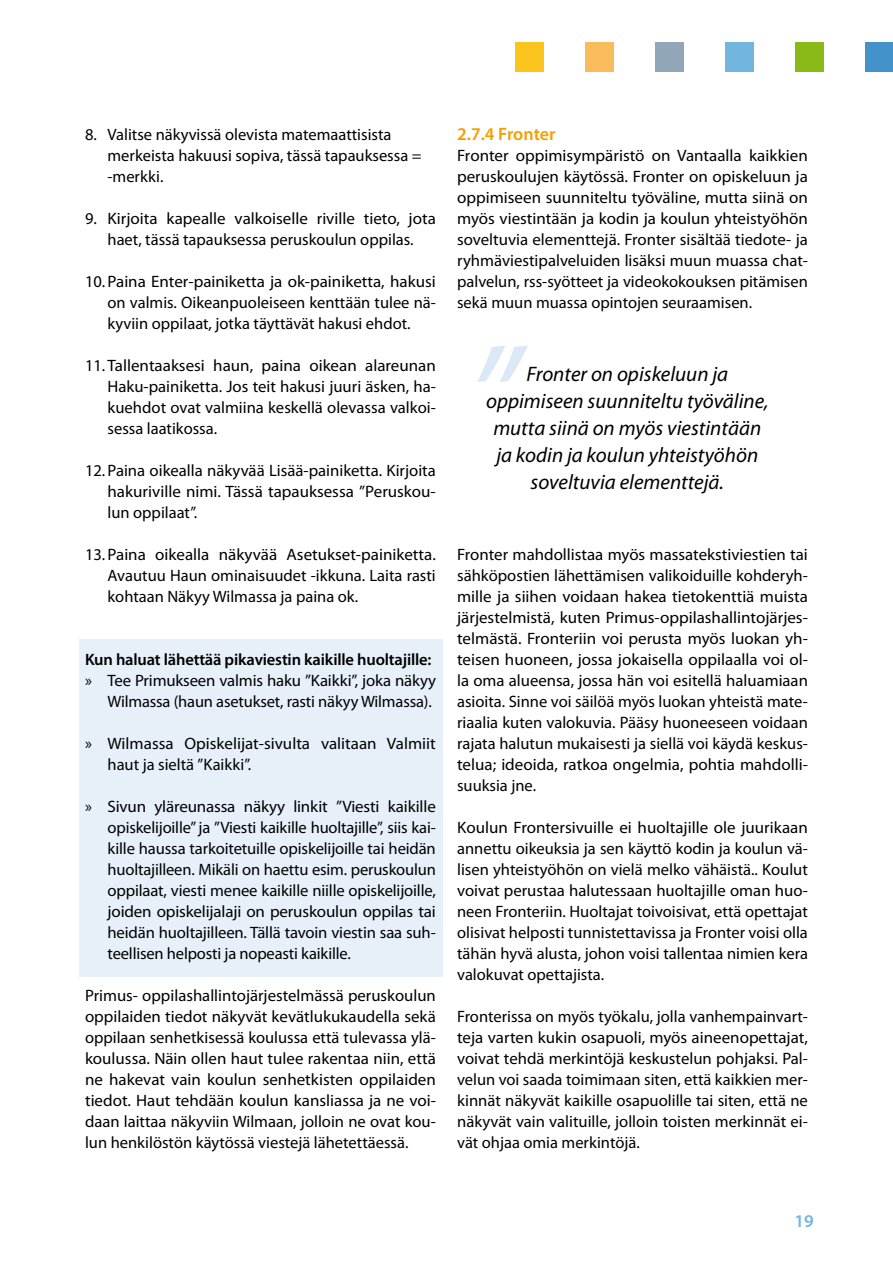
<style>
.page{position:relative;width:893px;height:1263px;background:#fff}
.page>*{position:absolute;margin:0;border:0;box-sizing:border-box;transform-origin:0 0}
.t1{font:italic 150px "Myriad Pro";color:#dbe9f6}
.t2{font:italic 21px/27px "Myriad Pro";color:#000;text-align:center}
.t3{font:600 18px "Myriad Pro";letter-spacing:-.005em;color:#f49e00}
.t4{font:600 18px "Myriad Pro";color:#72b6e0}
.t5{font:16.5px/21px "Myriad Pro";color:#000;text-align:justify}
.t6{font:600 16.5px "Myriad Pro";letter-spacing:-.01em;color:#000}
</style>
<div class="page">
<div style="left:516px;top:43px;width:28px;height:29px;background:#fcc51d"></div>
<div style="left:586px;top:43px;width:28px;height:29px;background:#f9bb5c"></div>
<div style="left:655px;top:43px;width:28px;height:29px;background:#92a6b9"></div>
<div style="left:725px;top:43px;width:28px;height:29px;background:#72b6e0"></div>
<div style="left:795px;top:43px;width:28px;height:29px;background:#89ba17"></div>
<div style="left:865px;top:43px;width:28px;height:29px;background:#4392ca"></div>
<div style="left:79px;top:639px;width:363px;height:337px;background:#e7f0f9"></div>
<p class="t5" style="left:108px;top:124px;width:316px;text-align:left;text-indent:-23px">8. Valitse näkyvissä olevista matemaattisista merkeista hakuusi sopiva, tässä tapauksessa = -merkki.</p>
<p class="t5" style="left:85px;top:208px;width:352px;text-align:center">9. Kirjoita kapealle valkoiselle riville tieto, jota haet, tässä tapauksessa peruskoulun oppilas.</p>
<p class="t5" style="left:108px;top:271px;width:330px;text-indent:-23px">10.Paina Enter-painiketta ja ok-painiketta, hakusi on valmis. Oikeanpuoleiseen kenttään tulee nä&shy;kyviin oppilaat, jotka täyttävät hakusi ehdot.</p>
<p class="t5" style="left:108px;top:355px;width:330px;text-indent:-23px">11. Tallentaaksesi haun, paina oikean alareunan Haku-painiketta. Jos teit hakusi juuri äsken, ha&shy;kuehdot ovat valmiina keskellä olevassa valkoi&shy;sessa laatikossa.</p>
<p class="t5" style="left:108px;top:460px;width:330px;text-indent:-23px">12.Paina oikealla näkyvää Lisää-painiketta. Kirjoita hakuriville nimi. Tässä tapauksessa ”Peruskou&shy;lun oppilaat”.</p>
<p class="t5" style="left:108px;top:544px;width:330px;text-indent:-23px">13.Paina oikealla näkyvää Asetukset-painiketta.<br>Avautuu Haun ominaisuudet -ikkuna. Laita rasti kohtaan Näkyy Wilmassa ja paina ok.</p>
<p class="t6" style="left:85px;top:649px;width:348px">Kun haluat lähettää pikaviestin kaikille huoltajille:</p>
<p class="t5" style="left:85px;top:670px;width:352px;text-align:right">» Tee Primukseen valmis haku ”Kaikki”, joka näkyy<br>Wilmassa (haun asetukset, rasti näkyy Wilmassa).</p>
<p class="t5" style="left:108px;top:733px;width:330px;text-indent:-23px">» Wilmassa Opiskelijat-sivulta valitaan Valmiit haut ja sieltä ”Kaikki”.</p>
<p class="t5" style="left:108px;top:796px;width:330px;text-indent:-23px">» Sivun yläreunassa näkyy linkit ”Viesti kaikille opiskelijoille” ja ”Viesti kaikille huoltajille”, siis kai&shy;kille haussa tarkoitetuille opiskelijoille tai heidän huoltajilleen. Mikäli on haettu esim. peruskoulun oppilaat, viesti menee kaikille niille opiskelijoille, joiden opiskelijalaji on peruskoulun oppilas tai heidän huoltajilleen. Tällä tavoin viestin saa suh&shy;teellisen helposti ja nopeasti kaikille.</p>
<p class="t5" style="left:85px;top:985px;width:352px">Primus- oppilashallintojärjestelmässä peruskoulun oppilaiden tiedot näkyvät kevätlukukaudella sekä oppilaan senhetkisessä koulussa että tulevassa ylä&shy;koulussa. Näin ollen haut tulee rakentaa niin, että ne hakevat vain koulun senhetkisten oppilaiden tiedot. Haut tehdään koulun kansliassa ja ne voi&shy;daan laittaa näkyviin Wilmaan, jolloin ne ovat kou&shy;lun henkilöstön käytössä viestejä lähetettäessä.</p>
<p class="t3" style="left:457px;top:122px;width:100px">2.7.4 Fronter</p>
<p class="t5" style="left:457px;top:144px;width:352px">Fronter oppimisympäristö on Vantaalla kaikkien peruskoulujen käytössä. Fronter on opiskeluun ja oppimiseen suunniteltu työväline, mutta siinä on myös viestintään ja kodin ja koulun yhteistyöhön soveltuvia elementtejä. Fronter sisältää tiedote- ja ryhmäviestipalveluiden lisäksi muun muassa chat&shy;palvelun, rss-syötteet ja videokokouksen pitämisen sekä muun muassa opintojen seuraamisen.</p>
<h1 class="t1" style="left:468px;top:306px;width:53px">”</h1>
<p class="t2" style="left:486px;top:360px;width:284px">Fronter on opiskeluun ja oppimiseen suunniteltu työväline, mutta siinä on myös viestintään ja kodin ja koulun yhteistyöhön soveltuvia elementtejä.</p>
<p class="t5" style="left:457px;top:543px;width:352px">Fronter mahdollistaa myös massatekstiviestien tai sähköpostien lähettämisen valikoiduille kohderyh&shy;mille ja siihen voidaan hakea tietokenttiä muista järjestelmistä, kuten Primus-oppilashallintojärjes&shy;telmästä. Fronteriin voi perusta myös luokan yh&shy;teisen huoneen, jossa jokaisella oppilaalla voi ol&shy;la oma alueensa, jossa hän voi esitellä haluamiaan asioita. Sinne voi säilöä myös luokan yhteistä mate&shy;riaalia kuten valokuvia. Pääsy huoneeseen voidaan rajata halutun mukaisesti ja siellä voi käydä keskus&shy;telua; ideoida, ratkoa ongelmia, pohtia mahdolli&shy;suuksia jne.</p>
<p class="t5" style="left:457px;top:816px;width:352px">Koulun Frontersivuille ei huoltajille ole juurikaan annettu oikeuksia ja sen käyttö kodin ja koulun vä&shy;lisen yhteistyöhön on vielä melko vähäistä.. Koulut voivat perustaa halutessaan huoltajille oman huo&shy;neen Fronteriin. Huoltajat toivoisivat, että opettajat olisivat helposti tunnistettavissa ja Fronter voisi olla tähän hyvä alusta, johon voisi tallentaa nimien kera valokuvat opettajista.</p>
<p class="t5" style="left:457px;top:1005px;width:352px">Fronterissa on myös työkalu, jolla vanhempainvart&shy;teja varten kukin osapuoli, myös aineenopettajat, voivat tehdä merkintöjä keskustelun pohjaksi. Pal&shy;velun voi saada toimimaan siten, että kaikkien mer&shy;kinnät näkyvät kaikille osapuolille tai siten, että ne näkyvät vain valituille, jolloin toisten merkinnät ei&shy;vät ohjaa omia merkintöjä.</p>
<p class="t4" style="left:794px;top:1209px;width:21px">1 89</p>
</div>
